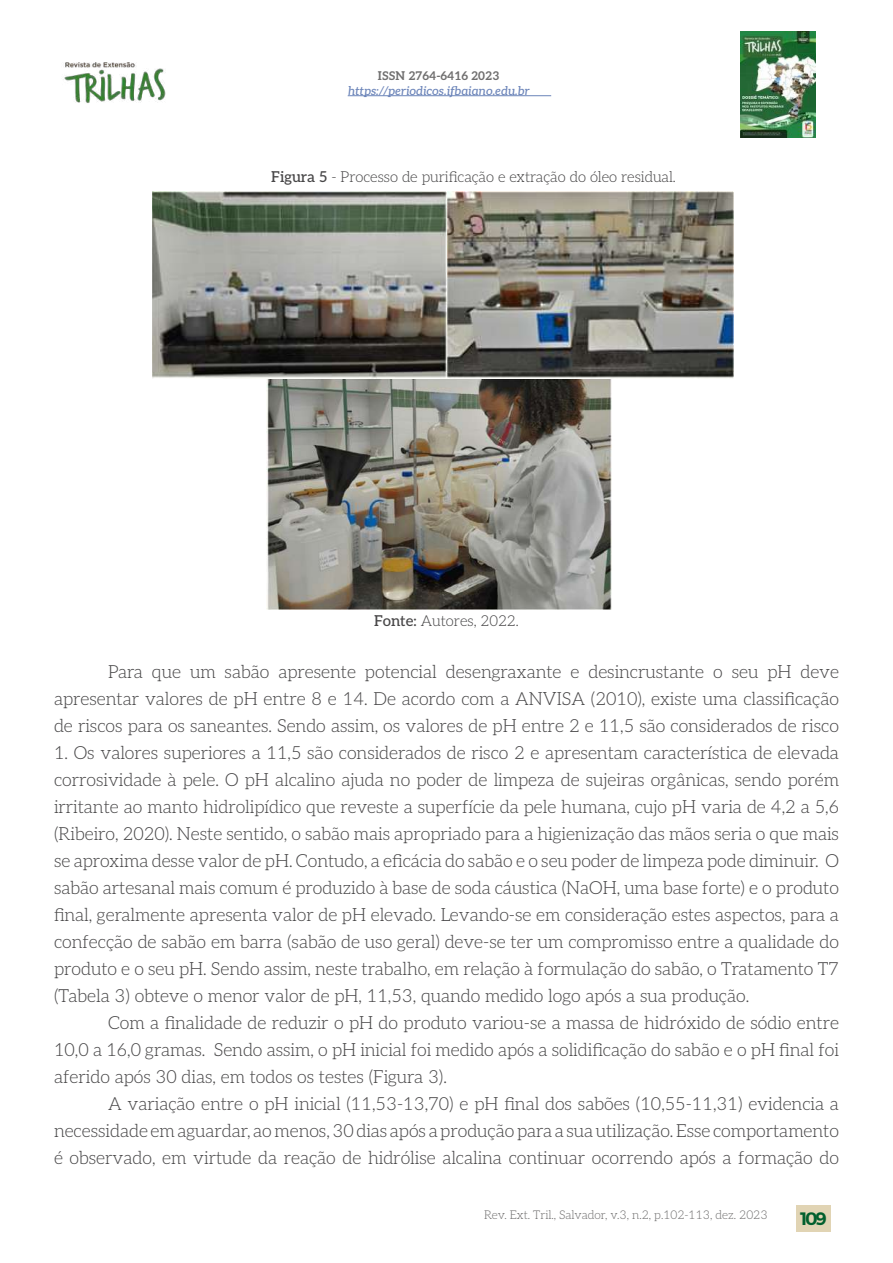
<style>
.page{position:relative;width:893px;height:1263px;background:#fff}
.page>*{position:absolute;margin:0;border:0;box-sizing:border-box;transform-origin:0 0}
.t1{font:300 18px/27px "Aleo";color:#484748;text-align:justify}
.t2{font:18px "Trueno S Bd";color:#015f2d}
.t3{font:300 15px "Aleo";color:#484748}
.t4{font:300 12px "Aleo";color:#706f6f}
.t5{font:italic 500 12px "Aleo";color:#6b84b9}
.t6{font:700 12px "Aleo";color:#706f6f}
.s1{font-weight:500}
</style>
<div class="page">
<div style="left:796px;top:1205px;width:35px;height:26px;background:#e1d4b4"></div>
<img style="left:740px;top:32px;width:76px;height:106px">
<img style="left:63px;top:62px;width:103px;height:41px">
<hr style="left:348px;top:95px;width:203px;height:1px;background:#6b84b9">
<img style="left:266px;top:379px;width:345px;height:231px">
<img style="left:152px;top:192px;width:582px;height:187px">
<p class="t6" style="left:378px;top:66px;width:123px">ISSN 2764-6416 2023</p>
<p class="t5" style="left:348px;top:81px;width:183px">https://periodicos.ifbaiano.edu.br</p>
<p class="t3" style="left:271px;top:166px;width:406px"><span class="s1">Figura 5</span> - Processo de purificação e extração do óleo residual.</p>
<p class="t3" style="left:374px;top:609px;width:146px"><span class="s1">Fonte:</span> Autores, 2022.</p>
<p class="t1" style="left:54px;top:657px;width:786px;text-indent:54px">Para que um sabão apresente potencial desengraxante e desincrustante o seu pH deve apresentar valores de pH entre 8 e 14. De acordo com a ANVISA (2010), existe uma classificação de riscos para os saneantes. Sendo assim, os valores de pH entre 2 e 11,5 são considerados de risco</p>
<p class="t1" style="left:54px;top:738px;width:786px">1. Os valores superiores a 11,5 são considerados de risco 2 e apresentam característica de elevada corrosividade à pele. O pH alcalino ajuda no poder de limpeza de sujeiras orgânicas, sendo porém irritante ao manto hidrolipídico que reveste a superfície da pele humana, cujo pH varia de 4,2 a 5,6 (Ribeiro, 2020). Neste sentido, o sabão mais apropriado para a higienização das mãos seria o que mais se aproxima desse valor de pH. Contudo, a eficácia do sabão e o seu poder de limpeza pode diminuir. O sabão artesanal mais comum é produzido à base de soda cáustica (NaOH, uma base forte) e o produto final, geralmente apresenta valor de pH elevado. Levando-se em consideração estes aspectos, para a confecção de sabão em barra (sabão de uso geral) deve-se ter um compromisso entre a qualidade do produto e o seu pH. Sendo assim, neste trabalho, em relação à formulação do sabão, o Tratamento T7 (Tabela 3) obteve o menor valor de pH, 11,53, quando medido logo após a sua produção.</p>
<p class="t1" style="left:54px;top:1008px;width:786px;text-indent:54px">Com a finalidade de reduzir o pH do produto variou-se a massa de hidróxido de sódio entre 10,0 a 16,0 gramas. Sendo assim, o pH inicial foi medido após a solidificação do sabão e o pH final foi aferido após 30 dias, em todos os testes (Figura 3).</p>
<p class="t1" style="left:54px;top:1089px;width:786px;text-indent:54px">A variação entre o pH inicial (11,53-13,70) e pH final dos sabões (10,55-11,31) evidencia a necessidade em aguardar, ao menos, 30 dias após a produção para a sua utilização. Esse comportamento é observado, em virtude da reação de hidrólise alcalina continuar ocorrendo após a formação do</p>
<p class="t4" style="left:484px;top:1205px;width:285px">Rev. Ext. Tril., Salvador, v.3, n.2, p.102-113, dez. 2023</p>
<p class="t2" style="left:800px;top:1207px;width:28px">109</p>
</div>
